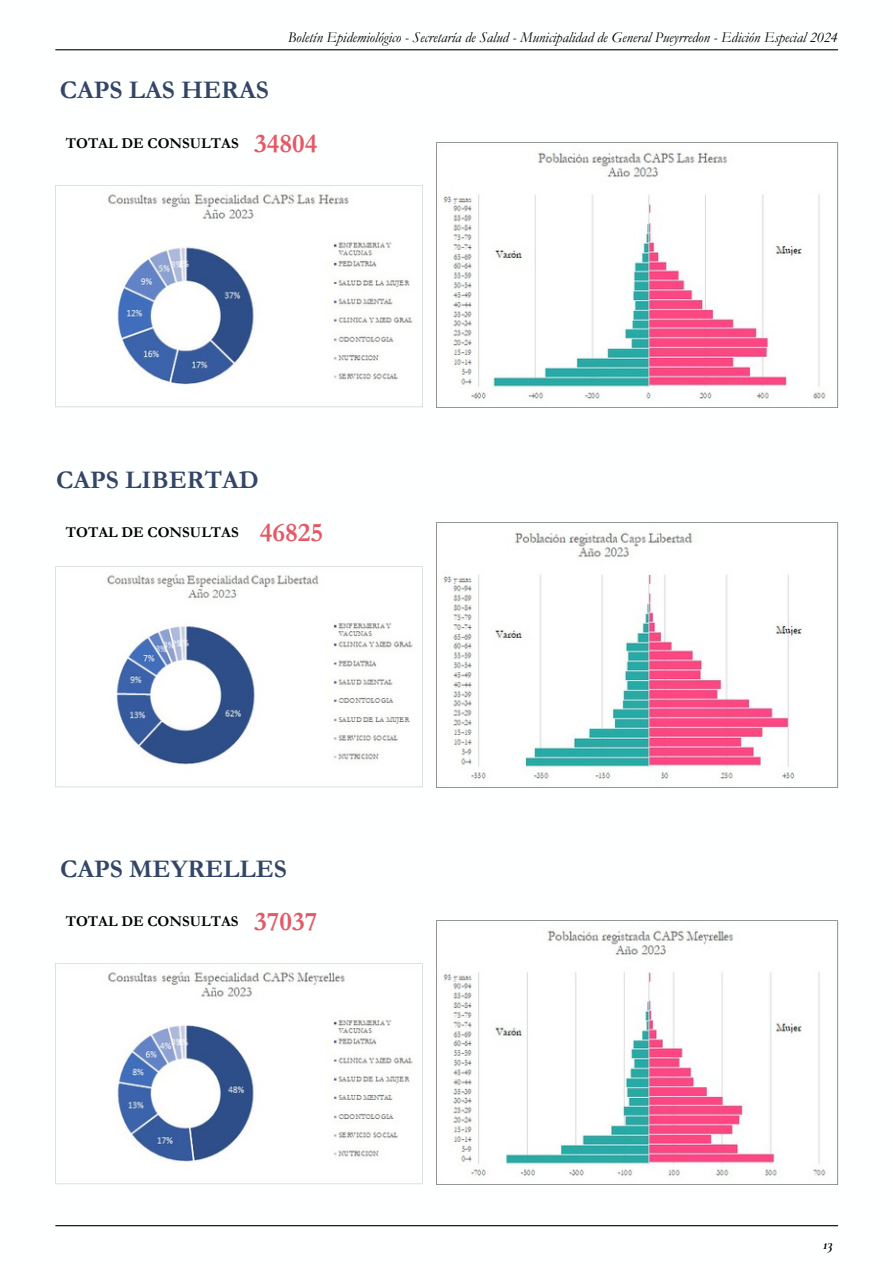
<style>
.page{position:relative;width:893px;height:1264px;background:#fff}
.page>*{position:absolute;margin:0;border:0;box-sizing:border-box;transform-origin:0 0}
.t1{font:700 25.5px "Garamond";color:#334668}
.t2{font:italic 15px "Garamond";color:#000}
.t3{font:700 15px "Garamond";color:#000}
.t4{font:italic 700 15px "Cormorant Garamond";color:#000}
.s1{font-size:27px;color:#e35a66}
</style>
<div class="page">
<hr style="left:55px;top:49px;width:783px;height:1px;background:#000">
<hr style="left:55px;top:1225px;width:783px;height:1px;background:#000">
<img style="left:55px;top:186px;width:367px;height:222px">
<img style="left:436px;top:142px;width:402px;height:265px">
<img style="left:55px;top:566px;width:367px;height:221px">
<img style="left:436px;top:522px;width:402px;height:265px">
<img style="left:55px;top:963px;width:367px;height:221px">
<img style="left:436px;top:920px;width:402px;height:264px">
<p class="t2" style="left:288px;top:29px;width:551px">Boletín Epidemiológico - Secretaría de Salud - Municipalidad de General Pueyrredon - Edición Especial 2024</p>
<h1 class="t1" style="left:60px;top:76px;width:210px">CAPS LAS HERAS</h1>
<p class="t3" style="left:66px;top:135px;width:253px">TOTAL DE CONSULTAS <span class="s1">34804</span></p>
<h1 class="t1" style="left:56px;top:466px;width:204px">CAPS LIBERTAD</h1>
<p class="t3" style="left:66px;top:524px;width:259px">TOTAL DE CONSULTAS <span class="s1">46825</span></p>
<h1 class="t1" style="left:60px;top:855px;width:228px">CAPS MEYRELLES</h1>
<p class="t3" style="left:66px;top:913px;width:253px">TOTAL DE CONSULTAS <span class="s1">37037</span></p>
<p class="t4" style="left:823px;top:1235px;width:11px">13</p>
</div>
